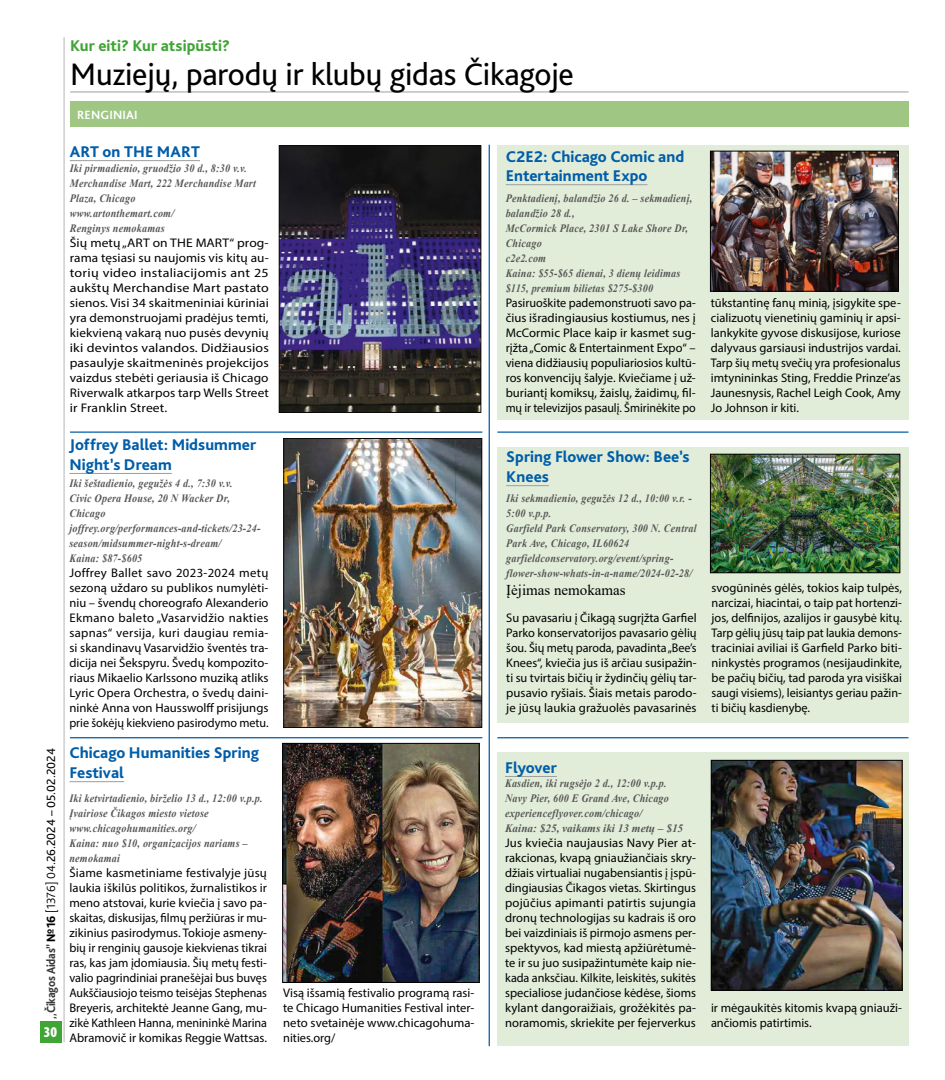
<style>
.page{position:relative;width:945px;height:1080px;background:#fff}
.page>*{position:absolute;margin:0;border:0;box-sizing:border-box;transform-origin:0 0}
.t1{font:32.5px "Bliss Pro";letter-spacing:-.01em;color:#000}
.t2{font:800 16.25px/19.5px "Bliss Pro";color:#005da9}
.t3{font:800 16.25px "Bliss Pro";letter-spacing:.005em;color:#3fa535}
.t4{font:15px "Times New Roman";color:#000}
.t5{font:900 condensed 15px "Myriad Pro";color:#fff}
.t6{font:12.5px/15px "Myriad Pro";color:#000;text-align:justify}
.t7{font:12.5px/15px "Myriad Pro";color:#000;text-align:justify;scale:1.08 1}
.t8{font:12.5px "Bliss Pro";color:#000}
.t9{font:700 12.5px "Bliss Pro";letter-spacing:.015em;color:#fff}
.t10{font:italic 700 11.25px/15px "Times New Roman";letter-spacing:.02em;color:#575756;scale:.9 1}
.s1{font-weight:800;font-size:11.25px;color:#3c3c3b}
.s2{font-weight:800;color:#3c3c3b}
.s3{font-weight:800}
.s4{font-weight:300}
</style>
<div class="page">
<div style="left:40px;top:1021px;width:21px;height:21px;background:#3fa535"></div>
<hr style="left:64px;top:37px;width:1px;height:1005px;background:#000">
<hr style="left:69px;top:473px;width:103px;height:1px;background:#9d9d9c">
<hr style="left:70px;top:160px;width:130px;height:1px;background:#9d9d9c">
<hr style="left:69px;top:781px;width:55px;height:1px;background:#9d9d9c">
<hr style="left:70px;top:92px;width:839px;height:1px;background:#9d9d9c">
<div style="left:70px;top:101px;width:839px;height:26px;background:#9fc783"></div>
<div style="left:497px;top:447px;width:412px;height:275px;background:#e2edd9"></div>
<div style="left:497px;top:145px;width:412px;height:275px;background:#e2edd9"></div>
<hr style="left:70px;top:431px;width:412px;height:2px;background:#005da9">
<hr style="left:497px;top:431px;width:412px;height:2px;background:#005da9">
<hr style="left:70px;top:737px;width:412px;height:1px;background:#005da9">
<hr style="left:497px;top:737px;width:412px;height:1px;background:#005da9">
<hr style="left:489px;top:145px;width:1px;height:901px;background:#005da9">
<div style="left:497px;top:752px;width:412px;height:294px;background:#e2edd9"></div>
<hr style="left:506px;top:184px;width:142px;height:1px;background:#9d9d9c">
<hr style="left:506px;top:485px;width:43px;height:1px;background:#9d9d9c">
<hr style="left:505px;top:776px;width:52px;height:1px;background:#9d9d9c">
<img style="left:285px;top:745px;width:192px;height:236px">
<div style="left:283px;top:743px;width:196px;height:240px;border:1px solid #000"></div>
<img style="left:713px;top:762px;width:187px;height:226px">
<div style="left:711px;top:760px;width:191px;height:230px;border:1px solid #000"></div>
<img style="left:281px;top:147px;width:198px;height:264px">
<div style="left:279px;top:145px;width:202px;height:268px;border:1px solid #0b0906"></div>
<img style="left:286px;top:440px;width:194px;height:286px">
<div style="left:284px;top:438px;width:198px;height:290px;border:1px solid #0b0906"></div>
<img style="left:712px;top:456px;width:186px;height:115px">
<div style="left:710px;top:454px;width:190px;height:119px;border:1px solid #000"></div>
<img style="left:712px;top:153px;width:185px;height:136px">
<div style="left:710px;top:151px;width:189px;height:140px;border:1px solid #000"></div>
<p class="t8" style="left:43px;top:1019px;width:272px;rotate:-90deg"><span class="s1">,,</span><span class="s2">Čikagos Aidas”</span> <span class="s3">№16</span> <span class="s4">[1376] 04</span>.26.2024 – 05.02.2024</p>
<p class="t5" style="left:44px;top:1024px;width:15px">30</p>
<h2 class="t3" style="left:70px;top:35px;width:162px">Kur eiti? Kur atsipūsti?</h2>
<h1 class="t1" style="left:70px;top:54px;width:505px">Muziejų, parodų ir klubų gidas Čikagoje</h1>
<p class="t9" style="left:77px;top:107px;width:62px">RENGINIAI</p>
<h2 class="t2" style="left:506px;top:146px;width:180px">C2E2: Chicago Comic and<br>Entertainment Expo</h2>
<p class="t10" style="left:506px;top:191px;width:209px">Penktadienį, balandžio 26 d. – sekmadienį, balandžio 28 d.,<br>McCormick Place, 2301 S Lake Shore Dr,<br>Chicago<br>c2e2.com<br>Kaina: $55-$65 dienai, 3 dienų leidimas $115, premium bilietas $275-$300</p>
<p class="t6" style="left:506px;top:295px;width:192px">Pasiruoškite pademonstruoti savo pa&shy;čius išradingiausius kostiumus, nes į McCormic Place kaip ir kasmet sug&shy;rįžta „Comic &amp; Entertainment Expo“ – viena didžiausių populiariosios kultū&shy;ros konvencijų šalyje. Kviečiame į už&shy;buriantį komiksų, žaislų, žaidimų, fil&shy;mų ir televizijos pasaulį. Šmirinėkite po</p>
<p class="t6" style="left:711px;top:295px;width:192px">tūkstantinę fanų minią, įsigykite spe&shy;cializuotų vienetinių gaminių ir apsi&shy;lankykite gyvose diskusijose, kuriose dalyvaus garsiausi industrijos vardai.<br>Tarp šių metų svečių yra profesionalus imtynininkas Sting, Freddie Prinze’as Jaunesnysis, Rachel Leigh Cook, Amy Jo Johnson ir kiti.</p>
<h2 class="t2" style="left:506px;top:447px;width:185px">Spring Flower Show: Bee’s<br>Knees</h2>
<p class="t10" style="left:506px;top:491px;width:213px">Iki sekmadienio, gegužės 12 d., 10:00 v.r. - 5:00 v.p.p.<br>Garfield Park Conservatory, 300 N. Central Park Ave, Chicago, IL60624 garfieldconservatory.org/event/spring&shy;flower-show-whats-in-a-name/2024-02-28/</p>
<p class="t4" style="left:506px;top:580px;width:121px">Įėjimas nemokamas</p>
<p class="t6" style="left:506px;top:610px;width:192px">Su pavasariu į Čikagą sugrįžta Garfiel Parko konservatorijos pavasario gėlių šou. Šių metų paroda, pavadinta „Bee’s Knees“, kviečia jus iš arčiau susipažin&shy;ti su tvirtais bičių ir žydinčių gėlių tar&shy;pusavio ryšiais. Šiais metais parodo&shy;je jūsų laukia gražuolės pavasarinės</p>
<h2 class="t2" style="left:70px;top:141px;width:132px">ART on THE MART</h2>
<p class="t10" style="left:70px;top:161px;width:208px">Iki pirmadienio, gruodžio 30 d., 8:30 v.v.<br>Merchandise Mart, 222 Merchandise Mart<br>Plaza, Chicago<br>www.artonthemart.com/<br>Renginys nemokamas</p>
<p class="t7" style="left:70px;top:235px;width:186px">Šių metų „ART on THE MART“ prog&shy;rama tęsiasi su naujomis vis kitų au&shy;torių video instaliacijomis ant 25 aukštų Merchandise Mart pastato sienos. Visi 34 skaitmeniniai kūriniai yra demonstruojami pradėjus temti, kiekvieną vakarą nuo pusės devynių iki devintos valandos. Didžiausios pasaulyje skaitmeninės projekcijos vaizdus stebėti geriausia iš Chicago Riverwalk atkarpos tarp Wells Street ir Franklin Street.</p>
<h2 class="t2" style="left:69px;top:435px;width:188px">Joffrey Ballet: Midsummer<br>Night’s Dream</h2>
<p class="t10" style="left:69px;top:476px;width:214px">Iki šeštadienio, gegužės 4 d., 7:30 v.v.<br>Civic Opera House, 20 N Wacker Dr,<br>Chicago joffrey.org/performances-and-tickets/23-24- season/midsummer-night-s-dream/<br>Kaina: $87-$605</p>
<p class="t6" style="left:69px;top:565px;width:201px">Joffrey Ballet savo 2023-2024 metų sezoną uždaro su publikos numylėti&shy;niu – švendų choreografo Alexanderio Ekmano baleto „Vasarvidžio nakties sapnas“ versija, kuri daugiau remia&shy;si skandinavų Vasarvidžio šventės tra&shy;dicija nei Šekspyru. Švedų kompozito&shy;riaus Mikaelio Karlssono muziką atliks Lyric Opera Orchestra, o švedų daini&shy;ninkė Anna von Hausswolff prisijungs prie šokėjų kiekvieno pasirodymo metu.</p>
<p class="t6" style="left:712px;top:580px;width:192px">svogūninės gėlės, tokios kaip tulpės, narcizai, hiacintai, o taip pat hortenzi&shy;jos, delfinijos, azalijos ir gausybė kitų.<br>Tarp gėlių jūsų taip pat laukia demons&shy;traciniai aviliai iš Garfield Parko biti&shy;ninkystės programos (nesijaudinkite, be pačių bičių, tad paroda yra visiškai saugi visiems), leisiantys geriau pažin&shy;ti bičių kasdienybę.</p>
<h2 class="t2" style="left:69px;top:743px;width:191px">Chicago Humanities Spring<br>Festival</h2>
<p class="t10" style="left:69px;top:791px;width:216px">Iki ketvirtadienio, birželio 13 d., 12:00 v.p.p.<br>Įvairiose Čikagos miesto vietose www.chicagohumanities.org/<br>Kaina: nuo $10, organizacijos nariams – nemokamai</p>
<p class="t6" style="left:69px;top:865px;width:199px">Šiame kasmetiniame festivalyje jūsų laukia iškilūs politikos, žurnalistikos ir meno atstovai, kurie kviečia į savo pa&shy;skaitas, diskusijas, filmų peržiūras ir mu&shy;zikinius pasirodymus. Tokioje asmeny&shy;bių ir renginių gausoje kiekvienas tikrai ras, kas jam įdomiausia. Šių metų festi&shy;valio pagrindiniai pranešėjai bus buvęs Aukščiausiojo teismo teisėjas Stephenas Breyeris, architektė Jeanne Gang, mu&shy;zikė Kathleen Hanna, menininkė Marina Abramovič ir komikas Reggie Wattsas.</p>
<p class="t6" style="left:283px;top:985px;width:193px">Visą išsamią festivalio programą rasi&shy;te Chicago Humanities Festival inter&shy;neto svetainėje www.chicagohuma&shy;nities.org/</p>
<h2 class="t2" style="left:505px;top:757px;width:53px">Flyover</h2>
<p class="t10" style="left:505px;top:776px;width:199px">Kasdien, iki rugsėjo 2 d., 12:00 v.p.p.<br>Navy Pier, 600 E Grand Ave, Chicago experienceflyover.com/chicago/<br>Kaina: $25, vaikams iki 13 metų – $15</p>
<p class="t6" style="left:505px;top:835px;width:193px">Jus kviečia naujausias Navy Pier at&shy;rakcionas, kvapą gniaužiančiais skry&shy;džiais virtualiai nugabensiantis į įspū&shy;dingiausias Čikagos vietas. Skirtingus pojūčius apimanti patirtis sujungia dronų technologijas su kadrais iš oro bei vaizdiniais iš pirmojo asmens per&shy;spektyvos, kad miestą apžiūrėtumė&shy;te ir su juo susipažintumėte kaip nie&shy;kada anksčiau. Kilkite, leiskitės, sukitės specialiose judančiose kėdėse, šioms kylant dangoraižiais, grožėkitės pa&shy;noramomis, skriekite per fejerverkus</p>
<p class="t6" style="left:711px;top:1000px;width:192px">ir mėgaukitės kitomis kvapą gniauži&shy;ančiomis patirtimis.</p>
</div>
